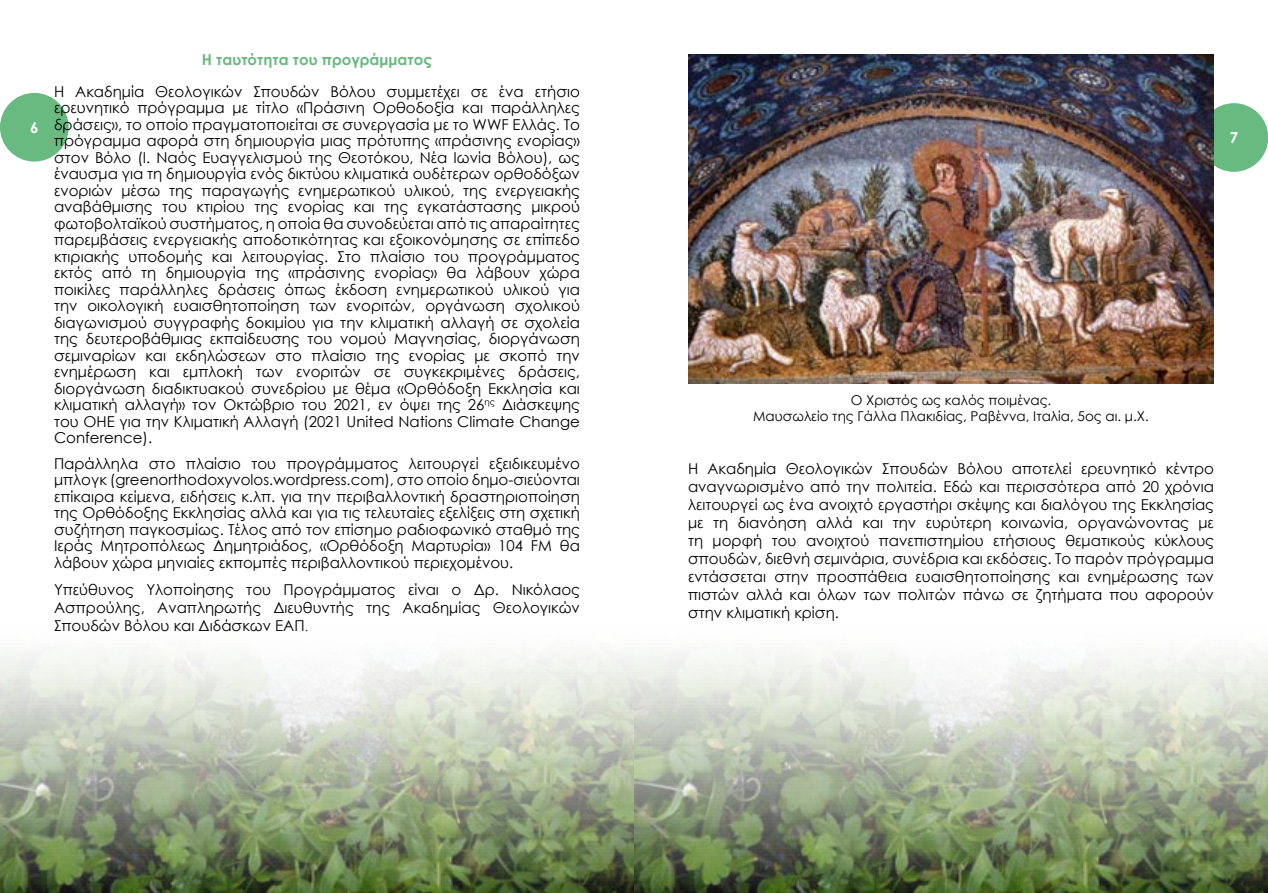
<style>
.page{position:relative;width:1268px;height:893px;background:#fff}
.page>*{position:absolute;margin:0;border:0;box-sizing:border-box;transform-origin:0 0}
.t1{font:15px/16.5px "Century Gothic";color:#000;text-align:justify}
.t2{font:700 15px "Century Gothic";color:#68ba80}
.t3{font:700 15px "Century Gothic";color:#fff}
.t4{font:13.5px/16.2px "Century Gothic";color:#000;text-align:center}
.s1{font-family:"Times New Roman"}
</style>
<div class="page">
<img style="left:0;top:54px;width:1267px;height:839px">
<div style="left:0;top:93px;width:69px;height:69px;background:#68ba80;border-radius:50%"></div>
<div style="left:1199px;top:103px;width:68px;height:69px;background:#68ba80;border-radius:50%"></div>
<img style="left:688px;top:54px;width:525px;height:329px">
<p class="t3" style="left:30px;top:116px;width:10px">6</p>
<p class="t2" style="left:202px;top:48px;width:232px">Η ταυτότητα του προγράμματος</p>
<p class="t1" style="left:54px;top:83px;width:527px">Η Ακαδημία Θεολογικών Σπουδών Βόλου συμμετέχει σε ένα ετήσιο ερευνητικό πρόγραμμα με τίτλο «Πράσινη Ορθοδοξία και παράλληλες δράσεις», το οποίο πραγματοποιείται σε συνεργασία με το WWF Ελλάς. Το πρόγραμμα αφορά στη δημιουργία μιας πρότυπης «πράσινης ενορίας» στον Βόλο (Ι. Ναός Ευαγγελισμού της Θεοτόκου, Νέα Ιωνία Βόλου), ως έναυσμα για τη δημιουργία ενός δικτύου κλιματικά ουδέτερων ορθοδόξων ενοριών μέσω της παραγωγής ενημερωτικού υλικού, της ενεργειακής αναβάθμισης του κτιρίου της ενορίας και της εγκατάστασης μικρού φωτοβολταϊκού συστήματος, η οποία θα συνοδεύεται από τις απαραίτητες παρεμβάσεις ενεργειακής αποδοτικότητας και εξοικονόμησης σε επίπεδο κτιριακής υποδομής και λειτουργίας. Στο πλαίσιο του προγράμματος εκτός από τη δημιουργία της «πράσινης ενορίας» θα λάβουν χώρα ποικίλες παράλληλες δράσεις όπως έκδοση ενημερωτικού υλικού για την οικολογική ευαισθητοποίηση των ενοριτών, οργάνωση σχολικού διαγωνισμού συγγραφής δοκιμίου για την κλιματική αλλαγή σε σχολεία της δευτεροβάθμιας εκπαίδευσης του νομού Μαγνησίας, διοργάνωση σεμιναρίων και εκδηλώσεων στο πλαίσιο της ενορίας με σκοπό την ενημέρωση και εμπλοκή των ενοριτών σε συγκεκριμένες δράσεις, διοργάνωση διαδικτυακού συνεδρίου με θέμα «Ορθόδοξη Εκκλησία και κλιματική αλλαγή» τον Οκτώβριο του 2021, εν όψει της 26<sup>ης</sup> Διάσκεψης του ΟΗΕ για την Κλιματική Αλλαγή (2021 United Nations Climate Change Conference).</p>
<p class="t1" style="left:54px;top:455px;width:527px">Παράλληλα στο πλαίσιο του προγράμματος λειτουργεί εξειδικευμένο μπλογκ (greenorthodoxyvolos.wordpress.com), στο οποίο δημο-σιεύονται επίκαιρα κείμενα, ειδήσεις κ.λπ. για την περιβαλλοντική δραστηριοποίηση της Ορθόδοξης Εκκλησίας αλλά και για τις τελευταίες εξελίξεις στη σχετική συζήτηση παγκοσμίως. Τέλος από τον επίσημο ραδιοφωνικό σταθμό της Ιεράς Μητροπόλεως Δημητριάδος, «Ορθόδοξη Μαρτυρία» 104 FM θα λάβουν χώρα μηνιαίες εκπομπές περιβαλλοντικού περιεχομένου.</p>
<p class="t1" style="left:54px;top:580px;width:527px;line-height:18px">Υπεύθυνος Υλοποίησης του Προγράμματος είναι ο Δρ. Νικόλαος Ασπρούλης, Αναπληρωτής Διευθυντής της Ακαδημίας Θεολογικών Σπουδών Βόλου και Διδάσκων ΕΑΠ<span class="s1">.</span></p>
<p class="t3" style="left:1229px;top:126px;width:10px">7</p>
<p class="t4" style="left:753px;top:392px;width:397px">Ο Xριστός ως καλός ποιμένας.<br>Μαυσωλείο της Γάλλα Πλακιδίας, Ραβέννα, Ιταλία, 5ος αι. μ.Χ.</p>
<p class="t1" style="left:688px;top:459px;width:527px;line-height:18px">Η Ακαδημία Θεολογικών Σπουδών Βόλου αποτελεί ερευνητικό κέντρο αναγνωρισμένο από την πολιτεία. Εδώ και περισσότερα από 20 χρόνια λειτουργεί ως ένα ανοιχτό εργαστήρι σκέψης και διαλόγου της Εκκλησίας με τη διανόηση αλλά και την ευρύτερη κοινωνία, οργανώνοντας με τη μορφή του ανοιχτού πανεπιστημίου ετήσιους θεματικούς κύκλους σπουδών, διεθνή σεμινάρια, συνέδρια και εκδόσεις. Το παρόν πρόγραμμα εντάσσεται στην προσπάθεια ευαισθητοποίησης και ενημέρωσης των πιστών αλλά και όλων των πολιτών πάνω σε ζητήματα που αφορούν στην κλιματική κρίση.</p>
</div>
